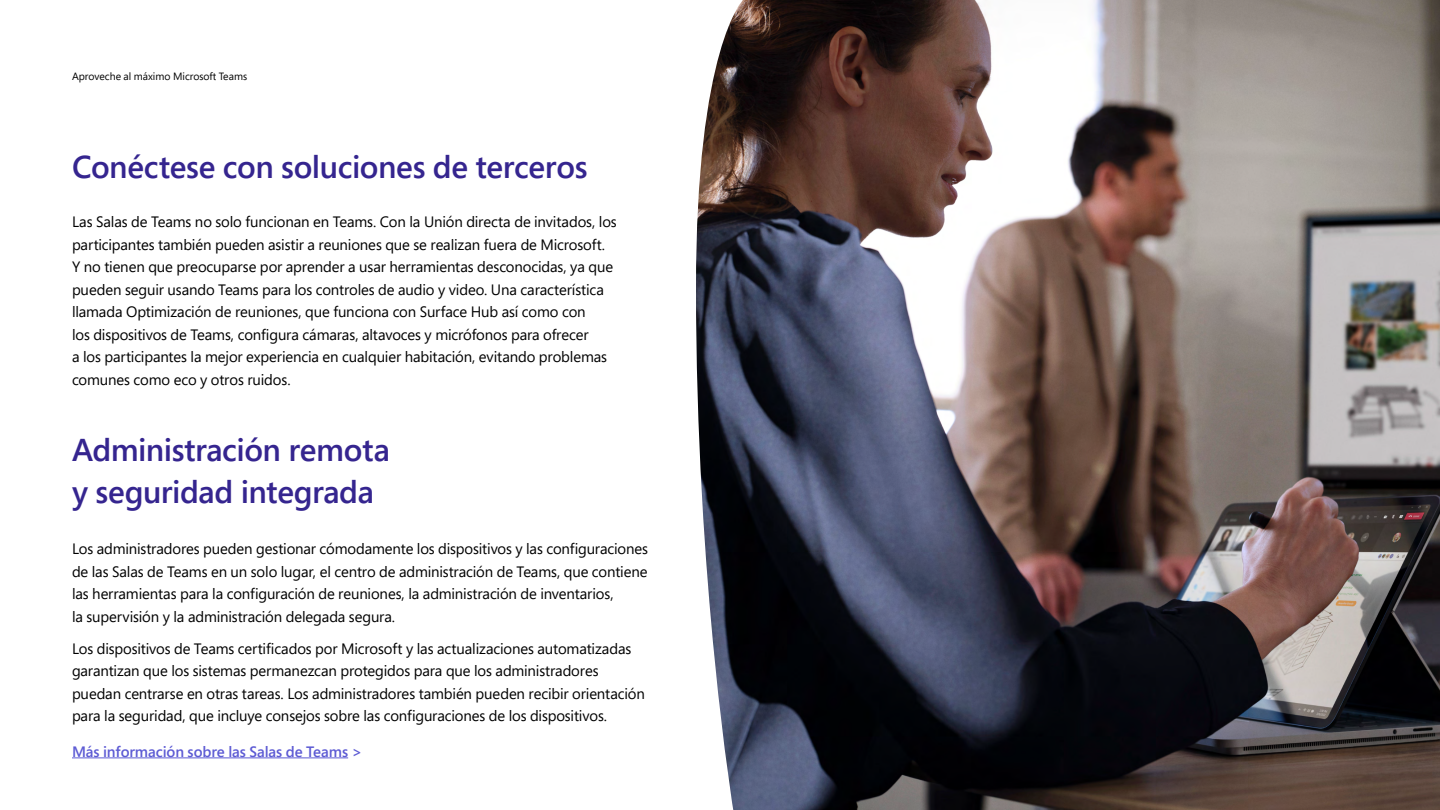
<style>
.page{position:relative;width:1440px;height:810px;background:#fff}
.page>*{position:absolute;margin:0;border:0;box-sizing:border-box;transform-origin:0 0}
.chapters{font:600 31.5px/42px "Segoe Pro";letter-spacing:-.015em;color:#35258f}
.body_copy_20_32{font:15px/22.5px "Segoe Pro";letter-spacing:-.01em;color:#000}
.body_copy_20_32-2{font:600 15px "Segoe Pro";letter-spacing:-.005em;color:#5d5bd4}
.t1{font:10.5px "Segoe Pro";color:#000}
</style>
<div class="page">
<img style="left:696px;top:0;width:744px;height:810px">
<hr style="left:72px;top:757px;width:276px;height:1px;background:#5d5bd4">
<p class="t1" style="left:72px;top:69px;width:177px">Aproveche al máximo Microsoft Teams</p>
<p class="chapters" style="left:72px;top:145px;width:517px">Conéctese con soluciones de terceros</p>
<p class="body_copy_20_32" style="left:72px;top:210px;width:546px">Las Salas de Teams no solo funcionan en Teams. Con la Unión directa de invitados, los participantes también pueden asistir a reuniones que se realizan fuera de Microsoft.<br>Y no tienen que preocuparse por aprender a usar herramientas desconocidas, ya que pueden seguir usando Teams para los controles de audio y video. Una característica llamada Optimización de reuniones, que funciona con Surface Hub así como con<br>los dispositivos de Teams, configura cámaras, altavoces y micrófonos para ofrecer<br>a los participantes la mejor experiencia en cualquier habitación, evitando problemas comunes como eco y otros ruidos.</p>
<p class="chapters" style="left:72px;top:428px;width:319px">Administración remota y seguridad integrada</p>
<p class="body_copy_20_32" style="left:72px;top:537px;width:578px">Los administradores pueden gestionar cómodamente los dispositivos y las configuraciones de las Salas de Teams en un solo lugar, el centro de administración de Teams, que contiene las herramientas para la configuración de reuniones, la administración de inventarios,<br>la supervisión y la administración delegada segura.</p>
<p class="body_copy_20_32" style="left:72px;top:637px;width:574px">Los dispositivos de Teams certificados por Microsoft y las actualizaciones automatizadas garantizan que los sistemas permanezcan protegidos para que los administradores puedan centrarse en otras tareas. Los administradores también pueden recibir orientación para la seguridad, que incluye consejos sobre las configuraciones de los dispositivos.</p>
<p class="body_copy_20_32-2" style="left:72px;top:741px;width:292px">Más información sobre las Salas de Teams &gt;</p>
</div>
